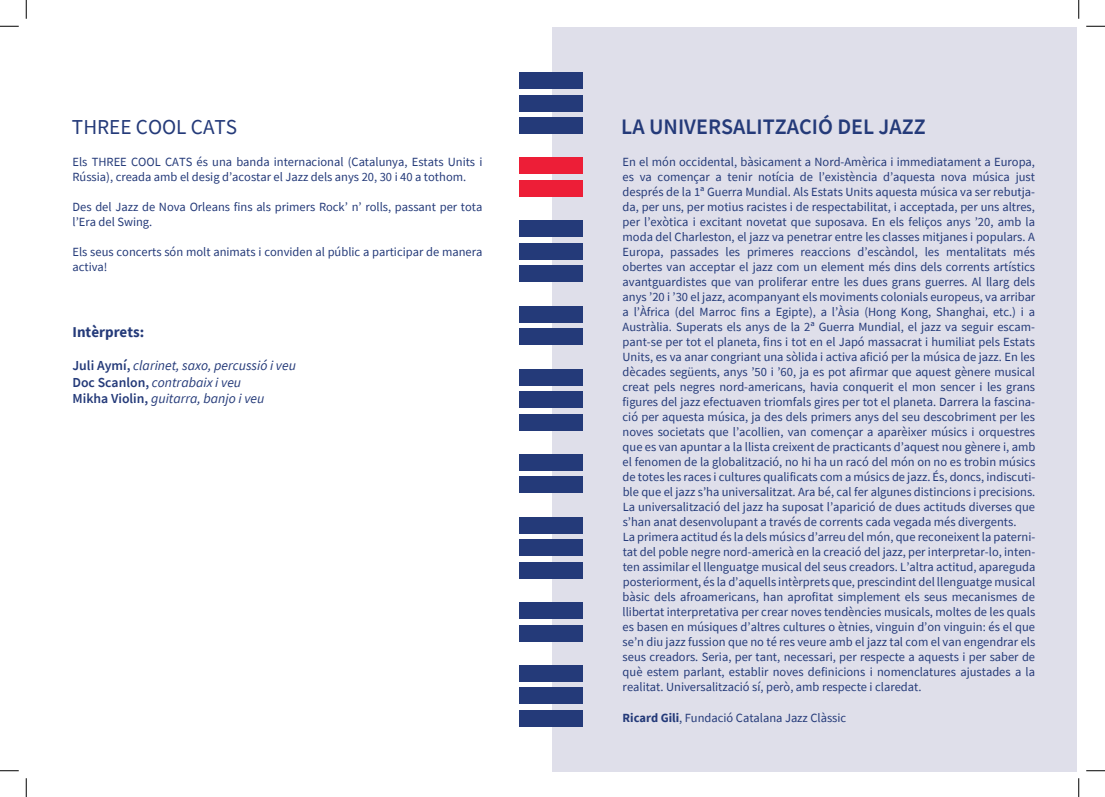
<style>
.page{position:relative;width:1105px;height:797px;background:#fff}
.page>*{position:absolute;margin:0;border:0;box-sizing:border-box;transform-origin:0 0}
.t1{font:600 22.12px "Source Sans Pro";color:#243a79}
.t2{font:21.25px "Source Sans Pro";color:#243a79}
.t3{font:700 15px "Source Sans Pro";color:#243a79}
.t4{font:italic 13.75px/16.5px "Source Sans Pro";color:#243a79}
.t5{font:12.5px/15px "Source Sans Pro";color:#243a79}
.s1{font-weight:600;font-style:normal}
.s2{font-weight:700}
</style>
<div class="page">
<svg style="left:0;top:25px;width:19px;height:2px"></svg>
<svg style="left:1086px;top:25px;width:19px;height:2px"></svg>
<svg style="left:0;top:770px;width:19px;height:1px"></svg>
<svg style="left:1086px;top:770px;width:19px;height:1px"></svg>
<svg style="left:25px;top:0;width:2px;height:19px"></svg>
<svg style="left:25px;top:778px;width:2px;height:19px"></svg>
<svg style="left:1078px;top:0;width:1px;height:19px"></svg>
<svg style="left:1078px;top:778px;width:1px;height:19px"></svg>
<div style="left:552px;top:27px;width:525px;height:744px;background:#dfdfea"></div>
<div style="left:520px;top:72px;width:63px;height:17px;background:#243a79"></div>
<div style="left:520px;top:95px;width:63px;height:16px;background:#243a79"></div>
<div style="left:520px;top:117px;width:63px;height:17px;background:#243a79"></div>
<div style="left:520px;top:158px;width:63px;height:16px;background:#ed1e37"></div>
<div style="left:520px;top:180px;width:63px;height:17px;background:#ed1e37"></div>
<div style="left:520px;top:220px;width:63px;height:17px;background:#243a79"></div>
<div style="left:520px;top:243px;width:63px;height:17px;background:#243a79"></div>
<div style="left:520px;top:265px;width:63px;height:17px;background:#243a79"></div>
<div style="left:520px;top:306px;width:63px;height:16px;background:#243a79"></div>
<div style="left:520px;top:328px;width:63px;height:17px;background:#243a79"></div>
<div style="left:520px;top:369px;width:63px;height:16px;background:#243a79"></div>
<div style="left:520px;top:391px;width:63px;height:17px;background:#243a79"></div>
<div style="left:520px;top:414px;width:63px;height:16px;background:#243a79"></div>
<div style="left:520px;top:454px;width:63px;height:16px;background:#243a79"></div>
<div style="left:520px;top:476px;width:63px;height:17px;background:#243a79"></div>
<div style="left:520px;top:517px;width:63px;height:16px;background:#243a79"></div>
<div style="left:520px;top:539px;width:63px;height:17px;background:#243a79"></div>
<div style="left:520px;top:562px;width:63px;height:16px;background:#243a79"></div>
<div style="left:520px;top:602px;width:63px;height:17px;background:#243a79"></div>
<div style="left:520px;top:625px;width:63px;height:16px;background:#243a79"></div>
<div style="left:520px;top:665px;width:63px;height:16px;background:#243a79"></div>
<div style="left:520px;top:687px;width:63px;height:17px;background:#243a79"></div>
<div style="left:520px;top:710px;width:63px;height:16px;background:#243a79"></div>
<h2 class="t2" style="left:72px;top:113px;width:167px">THREE COOL CATS</h2>
<h1 class="t1" style="left:621px;top:113px;width:306px">LA UNIVERSALITZACIÓ DEL JAZZ</h1>
<p class="t5" style="left:72px;top:154px;width:411px">Els THREE COOL CATS és una banda internacional (Catalunya, Estats Units i<br>Rússia), creada amb el desig d’acostar el Jazz dels anys 20, 30 i 40 a tothom.</p>
<p class="t5" style="left:72px;top:199px;width:411px">Des del Jazz de Nova Orleans fins als primers Rock’ n’ rolls, passant per tota l’Era del Swing.</p>
<p class="t5" style="left:73px;top:244px;width:411px">Els seus concerts són molt animats i conviden al públic a participar de manera activa!</p>
<p class="t3" style="left:72px;top:322px;width:73px">Intèrprets:</p>
<p class="t4" style="left:72px;top:357px;width:225px"><span class="s1">Juli Aymí,</span> clarinet, saxo, percussió i veu<br><span class="s1">Doc Scanlon,</span> contrabaix i veu<br><span class="s1">Mikha Violin,</span> guitarra, banjo i veu</p>
<p class="t5" style="left:622px;top:154px;width:414px">En el món occidental, bàsicament a Nord-Amèrica i immediatament a Europa, es va començar a tenir notícia de l’existència d’aquesta nova música just després de la 1ª Guerra Mundial. Als Estats Units aquesta música va ser rebutja&shy;da, per uns, per motius racistes i de respectabilitat, i acceptada, per uns altres, per l’exòtica i excitant novetat que suposava. En els feliços anys ’20, amb la moda del Charleston, el jazz va penetrar entre les classes mitjanes i populars. A Europa, passades les primeres reaccions d’escàndol, les mentalitats més obertes van acceptar el jazz com un element més dins dels corrents artístics avantguardistes que van proliferar entre les dues grans guerres. Al llarg dels anys ’20 i ’30 el jazz, acompanyant els moviments colonials europeus, va arribar a l’Àfrica (del Marroc fins a Egipte), a l’Àsia (Hong Kong, Shanghai, etc.) i a Austràlia. Superats els anys de la 2ª Guerra Mundial, el jazz va seguir escam&shy;pant-se per tot el planeta, fins i tot en el Japó massacrat i humiliat pels Estats Units, es va anar congriant una sòlida i activa afició per la música de jazz. En les dècades següents, anys ’50 i ’60, ja es pot afirmar que aquest gènere musical creat pels negres nord-americans, havia conquerit el mon sencer i les grans figures del jazz efectuaven triomfals gires per tot el planeta. Darrera la fascina&shy;ció per aquesta música, ja des dels primers anys del seu descobriment per les noves societats que l’acollien, van començar a aparèixer músics i orquestres que es van apuntar a la llista creixent de practicants d’aquest nou gènere i, amb el fenomen de la globalització, no hi ha un racó del món on no es trobin músics de totes les races i cultures qualificats com a músics de jazz. És, doncs, indiscuti&shy;ble que el jazz s’ha universalitzat. Ara bé, cal fer algunes distincions i precisions.<br>La universalització del jazz ha suposat l’aparició de dues actituds diverses que s’han anat desenvolupant a través de corrents cada vegada més divergents.<br>La primera actitud és la dels músics d’arreu del món, que reconeixent la paterni&shy;tat del poble negre nord-americà en la creació del jazz, per interpretar-lo, inten&shy;ten assimilar el llenguatge musical del seus creadors. L’altra actitud, apareguda posteriorment, és la d’aquells intèrprets que, prescindint del llenguatge musical bàsic dels afroamericans, han aprofitat simplement els seus mecanismes de llibertat interpretativa per crear noves tendències musicals, moltes de les quals es basen en músiques d’altres cultures o ètnies, vinguin d’on vinguin: és el que se’n diu jazz fussion que no té res veure amb el jazz tal com el van engendrar els seus creadors. Seria, per tant, necessari, per respecte a aquests i per saber de què estem parlant, establir noves definicions i nomenclatures ajustades a la realitat. Universalització sí, però, amb respecte i claredat.</p>
<p class="t5" style="left:622px;top:710px;width:225px"><span class="s2">Ricard Gili</span>, Fundació Catalana Jazz Clàssic</p>
</div>
